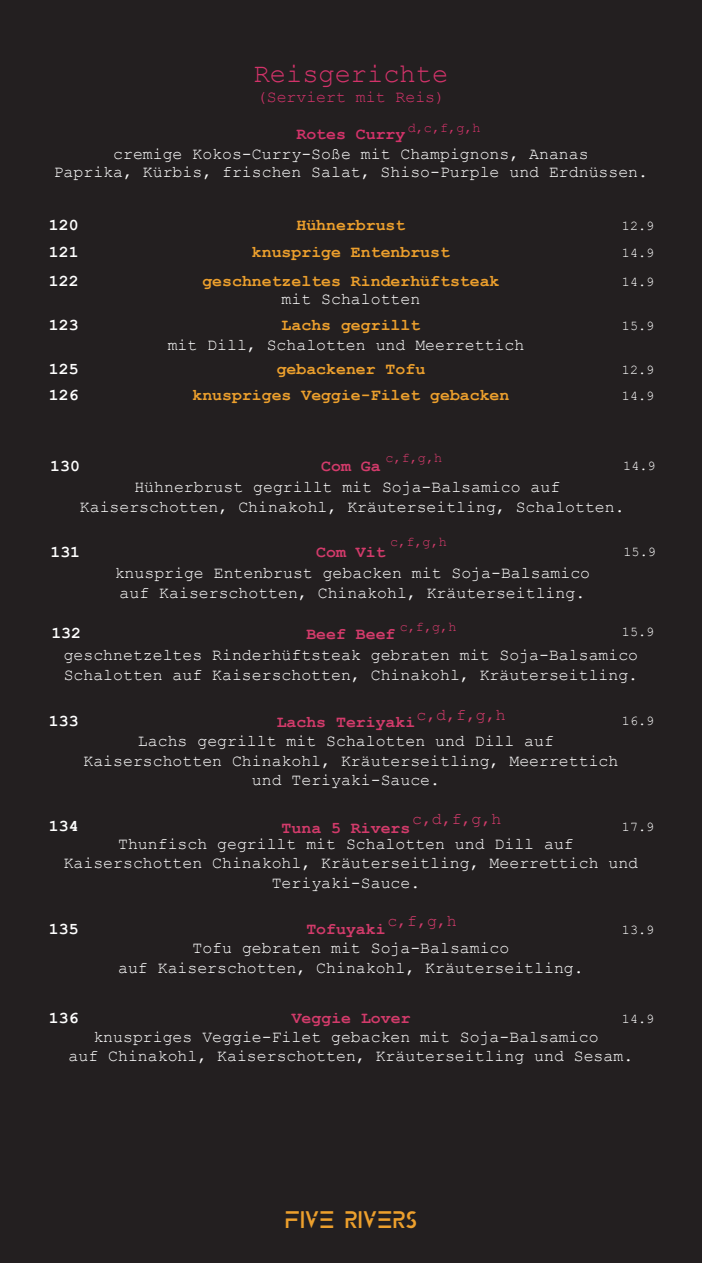
<style>
.page{position:relative;width:702px;height:1263px;background:#231f20}
.page>*{position:absolute;margin:0;border:0;box-sizing:border-box;transform-origin:0 0}
.t1{font:27px "Courier New";color:#d3336a}
.t2{font:24px "Colony";color:#eda02d}
.t3{font:16.5px/19.8px "Courier New";color:#fff;text-align:center}
.t4{font:700 16.5px "Courier New";color:#eda02d}
.t5{font:700 16.5px "Courier New";color:#d33b6b}
.t6{font:700 16.5px "Courier New";color:#fff}
.t7{font:16.5px "Courier New";color:#d33b6b}
.t8{font:16.5px "Courier New";color:#d3336a}
.t9{font:700 16.5px "Courier New";color:#d3336a}
.t10{font:13.5px "Courier New";color:#fff}
.t11{font:13.5px "Courier New";color:#d33b6b}
.t12{font:13.5px "Courier New";color:#d3336a}
</style>
<div class="page">
<h1 class="t1" style="left:254px;top:57px;width:196px">Reisgerichte</h1>
<p class="t8" style="left:257px;top:87px;width:190px">(Serviert mit Reis)</p>
<p class="t9" style="left:296px;top:124px;width:110px">Rotes Curry</p>
<p class="t3" style="left:54px;top:144px;width:596px;line-height:18.1px">cremige Kokos-Curry-Soße mit Champignons, Ananas<br>Paprika, Kürbis, frischen Salat, Shiso-Purple und Erdnüssen.</p>
<p class="t12" style="left:408px;top:119px;width:74px">d,c,f,g,h</p>
<p class="t6" style="left:49px;top:215px;width:31px">120</p>
<p class="t4" style="left:296px;top:215px;width:110px">Hühnerbrust</p>
<p class="t10" style="left:622px;top:218px;width:34px">12.9</p>
<p class="t6" style="left:49px;top:241px;width:31px">121</p>
<p class="t4" style="left:252px;top:241px;width:200px">knusprige Entenbrust</p>
<p class="t10" style="left:622px;top:244px;width:34px">14.9</p>
<p class="t6" style="left:49px;top:271px;width:31px">122</p>
<p class="t4" style="left:202px;top:271px;width:299px">geschnetzeltes Rinderhüftsteak</p>
<p class="t10" style="left:622px;top:274px;width:34px">14.9</p>
<p class="t3" style="left:281px;top:289px;width:140px">mit Schalotten</p>
<p class="t6" style="left:49px;top:315px;width:31px">123</p>
<p class="t4" style="left:281px;top:315px;width:140px">Lachs gegrillt</p>
<p class="t3" style="left:168px;top:334px;width:358px">mit Dill, Schalotten und Meerrettich</p>
<p class="t10" style="left:622px;top:317px;width:34px">15.9</p>
<p class="t6" style="left:49px;top:358px;width:31px">125</p>
<p class="t4" style="left:277px;top:358px;width:150px">gebackener Tofu</p>
<p class="t10" style="left:622px;top:361px;width:34px">12.9</p>
<p class="t6" style="left:49px;top:385px;width:31px">126</p>
<p class="t4" style="left:192px;top:385px;width:318px">knuspriges Veggie-Filet gebacken</p>
<p class="t10" style="left:622px;top:388px;width:34px">14.9</p>
<p class="t11" style="left:385px;top:449px;width:58px">c,f,g,h</p>
<p class="t6" style="left:50px;top:456px;width:31px">130</p>
<p class="t10" style="left:623px;top:457px;width:34px">14.9</p>
<p class="t5" style="left:321px;top:456px;width:61px">Com Ga</p>
<p class="t3" style="left:80px;top:477px;width:546px">Hühnerbrust gegrillt mit Soja-Balsamico auf<br>Kaiserschotten, Chinakohl, Kräuterseitling, Schalotten.</p>
<p class="t11" style="left:390px;top:534px;width:58px">c,f,g,h</p>
<p class="t6" style="left:50px;top:542px;width:31px">131</p>
<p class="t10" style="left:623px;top:543px;width:34px">15.9</p>
<p class="t5" style="left:316px;top:542px;width:71px">Com Vit</p>
<p class="t3" style="left:115px;top:563px;width:477px;text-align:left">knusprige Entenbrust gebacken mit Soja-Balsamico auf Kaiserschotten, Chinakohl, Kräuterseitling.</p>
<p class="t11" style="left:399px;top:619px;width:58px">c,f,g,h</p>
<p class="t6" style="left:51px;top:622px;width:31px">132</p>
<p class="t10" style="left:622px;top:624px;width:34px">15.9</p>
<p class="t5" style="left:306px;top:624px;width:91px">Beef Beef</p>
<p class="t3" style="left:64px;top:644px;width:576px;text-align:left">geschnetzeltes Rinderhüftsteak gebraten mit Soja-Balsamico<br>Schalotten auf Kaiserschotten, Chinakohl, Kräuterseitling.</p>
<p class="t7" style="left:416px;top:705px;width:91px">c,d,f,g,h</p>
<p class="t6" style="left:49px;top:711px;width:31px">133</p>
<p class="t10" style="left:622px;top:712px;width:34px">16.9</p>
<p class="t5" style="left:277px;top:712px;width:140px">Lachs Teriyaki</p>
<p class="t3" style="left:83px;top:730px;width:536px">Lachs gegrillt mit Schalotten und Dill auf<br>Kaiserschotten Chinakohl, Kräuterseitling, Meerrettich und Teriyaki-Sauce.</p>
<p class="t7" style="left:412px;top:809px;width:91px">c,d,f,g,h</p>
<p class="t6" style="left:49px;top:816px;width:31px">134</p>
<p class="t10" style="left:622px;top:819px;width:34px">17.9</p>
<p class="t5" style="left:281px;top:817px;width:130px">Tuna 5 Rivers</p>
<p class="t3" style="left:64px;top:833px;width:576px">Thunfisch gegrillt mit Schalotten und Dill auf<br>Kaiserschotten Chinakohl, Kräuterseitling, Meerrettich und<br>Teriyaki-Sauce.</p>
<p class="t7" style="left:387px;top:910px;width:71px">c,f,g,h</p>
<p class="t6" style="left:49px;top:918px;width:31px">135</p>
<p class="t10" style="left:622px;top:921px;width:34px">13.9</p>
<p class="t5" style="left:306px;top:918px;width:81px">Tofuyaki</p>
<p class="t3" style="left:118px;top:938px;width:467px">Tofu gebraten mit Soja-Balsamico<br>auf Kaiserschotten, Chinakohl, Kräuterseitling.</p>
<p class="t6" style="left:49px;top:1008px;width:31px">136</p>
<p class="t10" style="left:622px;top:1010px;width:34px">14.9</p>
<p class="t5" style="left:292px;top:1008px;width:120px">Veggie Lover</p>
<p class="t3" style="left:69px;top:1026px;width:566px">knuspriges Veggie-Filet gebacken mit Soja-Balsamico<br>auf Chinakohl, Kaiserschotten, Kräuterseitling und Sesam.</p>
<h2 class="t2" style="left:285px;top:1207px;width:134px">FIVE RIVERS</h2>
</div>
